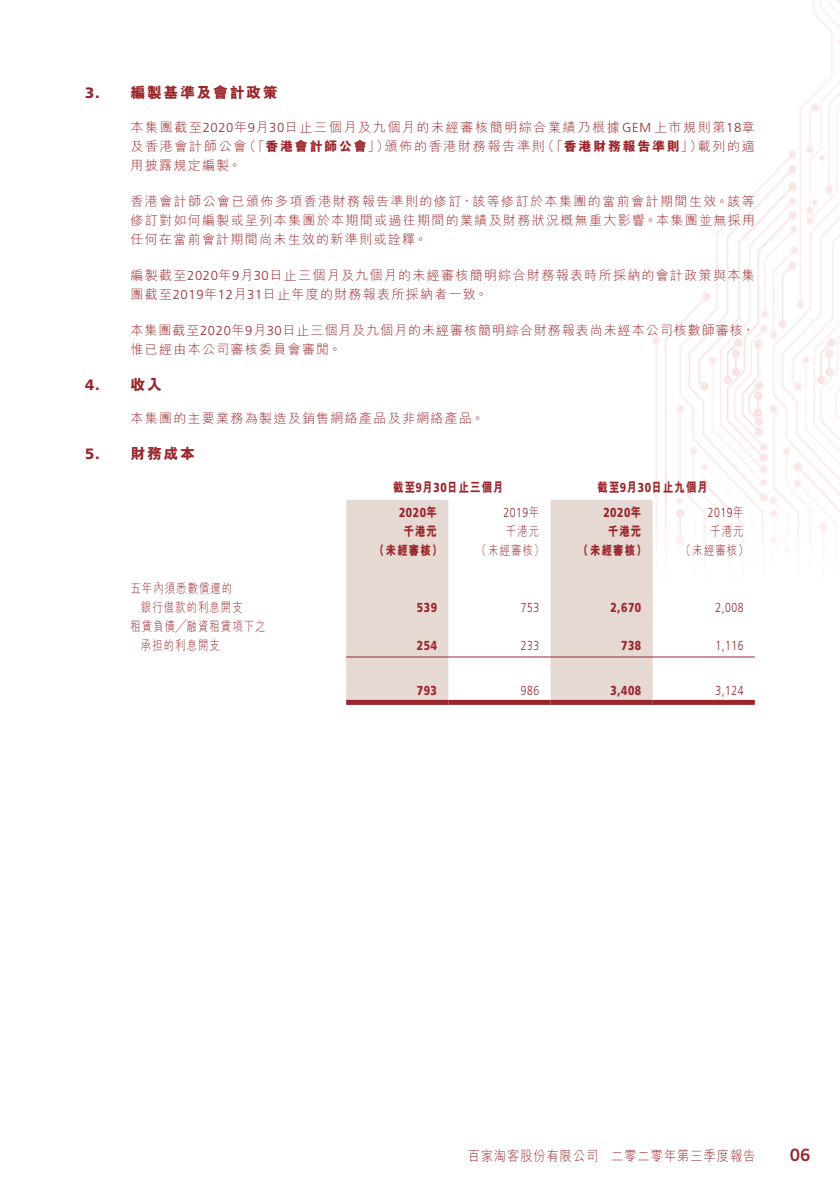
<style>
.page{position:relative;width:840px;height:1191px;background:#fff}
.page>*{position:absolute;margin:0;border:0;box-sizing:border-box;transform-origin:0 0}
.t1{font:17px "Trade Gothic LT Std Bd 2";color:#9a262b}
.t2{font:800 15px "M Hei HK";letter-spacing:.1em;color:#9a262b}
.t3{font:900 15px "Frutiger LT Std";color:#9a262b}
.t4{font:300 14px "M Hei HK";letter-spacing:.08em;color:#9a262b;scale:.87 1}
.t5{font:300 13px/19px "M Hei HK";letter-spacing:.1em;color:#9a262b;text-align:justify}
.t6{font:300 13px/19px "M Hei HK";letter-spacing:.075em;color:#9a262b}
.t7{font:300 13px/19px "M Hei HK";letter-spacing:.1em;color:#9a262b;scale:.8 1}
.t8{font:300 13px/19px "M Hei HK";letter-spacing:.125em;color:#9a262b;text-align:right}
.t9{font:800 13px "M Hei HK";letter-spacing:.1em;color:#9a262b;scale:.8 1}
.t10{font:300 13px "Frutiger LT Std";letter-spacing:.05em;color:#9a262b;scale:.8 1}
.t11{font:900 13px "Frutiger LT Std";letter-spacing:.05em;color:#9a262b;scale:.8 1}
.t12{font:300 13px/19px "M Hei HK";letter-spacing:.13em;color:#9a262b}
.t13{font:800 13px "M Hei HK";letter-spacing:.13em;color:#9a262b}
.s1{font-family:"Frutiger LT Std"}
.s2{font-weight:300}
.s3{font-family:"Frutiger LT Std";font-weight:900}
.s4{font-family:"M Hei HK";font-weight:800}
.s5{font-family:"M Hei HK"}
</style>
<div class="page">
<img style="left:347px;top:0;width:492px;height:705px">
<svg style="left:346px;top:500px;width:306px;height:200px;fill:#e6d9d3"></svg>
<hr style="left:346px;top:656px;width:102px;height:1px;background:#9a262b">
<hr style="left:448px;top:656px;width:102px;height:1px;background:#9a262b">
<hr style="left:550px;top:656px;width:102px;height:1px;background:#9a262b">
<hr style="left:652px;top:656px;width:102px;height:1px;background:#9a262b">
<div style="left:346px;top:700px;width:102px;height:5px;background:#9a262b"></div>
<div style="left:448px;top:700px;width:102px;height:5px;background:#9a262b"></div>
<div style="left:550px;top:700px;width:102px;height:5px;background:#9a262b"></div>
<div style="left:652px;top:700px;width:102px;height:5px;background:#9a262b"></div>
<p class="t3" style="left:85px;top:84px;width:16px">3.</p>
<p class="t3" style="left:85px;top:375px;width:16px">4.</p>
<p class="t3" style="left:85px;top:445px;width:16px">5.</p>
<p class="t2" style="left:130px;top:85px;width:149px">編製基準及會計政策</p>
<p class="t8" style="left:130px;top:117px;width:625px">本集團截至<span class="s1">2020</span>年<span class="s1">9</span>月<span class="s1">30</span>日止三個月及九個月的未經審核簡明綜合業績乃根據<span class="s1">GEM</span> 上市規則第<span class="s1">18</span>章載列的適</p>
<p class="t12" style="left:130px;top:136px;width:117px">及香港會計師公會用披露規定編製。</p>
<p class="t5" style="left:130px;top:191px;width:625px">香港會計師公會已頒佈多項香港財務報告準則的修訂，該等修訂於本集團的當前會計期間生效。該等修訂對如何編製或呈列本集團於本期間或過往期間的業績及財務狀況概無重大影響。本集團並無採用任何在當前會計期間尚未生效的新準則或詮釋。</p>
<p class="t5" style="left:130px;top:265px;width:625px">編製截至<span class="s1">2020</span>年<span class="s1">9</span>月<span class="s1">30</span>日止三個月及九個月的未經審核簡明綜合財務報表時所採納的會計政策與本集團截至<span class="s1">2019</span>年<span class="s1">12</span>月<span class="s1">31</span>日止年度的財務報表所採納者一致。</p>
<p class="t6" style="left:130px;top:320px;width:625px">本集團截至<span class="s1">2020</span>年<span class="s1">9</span>月<span class="s1">30</span>日止三個月及九個月的未經審核簡明綜合財務報表尚未經本公司核數師審核，惟已經由本公司審核委員會審閱。</p>
<p class="t2" style="left:130px;top:377px;width:33px">收入</p>
<p class="t13" style="left:243px;top:139px;width:148px"><span class="s2">（「</span>香港會計師公會<span class="s2">」）</span></p>
<p class="t13" style="left:541px;top:139px;width:162px"><span class="s2">（「</span>香港財務報告準則<span class="s2">」）</span></p>
<p class="t12" style="left:384px;top:136px;width:161px">頒佈的香港財務報告準則</p>
<p class="t5" style="left:130px;top:408px;width:355px">本集團的主要業務為製造及銷售網絡產品及非網絡產品。</p>
<p class="t2" style="left:130px;top:446px;width:66px">財務成本</p>
<p class="t9" style="left:393px;top:481px;width:139px">截至 月<span class="s3">9 30</span>日止三個月</p>
<p class="t9" style="left:597px;top:481px;width:139px">截至 月<span class="s3">9 30</span>日止九個月</p>
<p class="t11" style="left:399px;top:505px;width:49px">2020<span class="s4">年</span></p>
<p class="t10" style="left:503px;top:505px;width:46px">2019<span class="s5">年</span></p>
<p class="t11" style="left:603px;top:505px;width:49px">2020<span class="s4">年</span></p>
<p class="t10" style="left:707px;top:505px;width:46px">2019<span class="s5">年</span></p>
<p class="t9" style="left:403px;top:525px;width:43px">千港元</p>
<p class="t7" style="left:505px;top:521px;width:43px">千港元</p>
<p class="t9" style="left:607px;top:525px;width:43px">千港元</p>
<p class="t7" style="left:709px;top:521px;width:43px">千港元</p>
<p class="t9" style="left:374px;top:544px;width:87px">（未經審核）</p>
<p class="t7" style="left:476px;top:540px;width:87px">（未經審核）</p>
<p class="t9" style="left:578px;top:544px;width:87px">（未經審核）</p>
<p class="t7" style="left:680px;top:540px;width:87px">（未經審核(</p>
<p class="t7" style="left:130px;top:578px;width:129px">五年內須悉數償還的</p>
<p class="t7" style="left:130px;top:597px;width:170px;text-indent:10px">銀行借款的利息開支<br>租賃負債╱融資租賃項下之</p>
<p class="t11" style="left:416px;top:600px;width:27px">539</p>
<p class="t10" style="left:520px;top:600px;width:24px">753</p>
<p class="t11" style="left:610px;top:600px;width:40px">2,670</p>
<p class="t10" style="left:715px;top:600px;width:37px">2,008</p>
<p class="t7" style="left:141px;top:635px;width:100px">承担的利息開支</p>
<p class="t11" style="left:416px;top:638px;width:27px">254</p>
<p class="t10" style="left:520px;top:638px;width:24px">233</p>
<p class="t11" style="left:620px;top:638px;width:27px">738</p>
<p class="t10" style="left:715px;top:638px;width:37px">1,116</p>
<p class="t11" style="left:416px;top:682px;width:27px">793</p>
<p class="t10" style="left:520px;top:683px;width:24px">986</p>
<p class="t11" style="left:610px;top:682px;width:40px">3,408</p>
<p class="t10" style="left:715px;top:683px;width:37px">3,124</p>
<p class="t4" style="left:467px;top:1148px;width:151px">百家淘客股份有限公司</p>
<p class="t4" style="left:611px;top:1148px;width:167px">二零二零年第三季度報告</p>
<h1 class="t1" style="left:789px;top:1144px;width:22px">06</h1>
</div>
